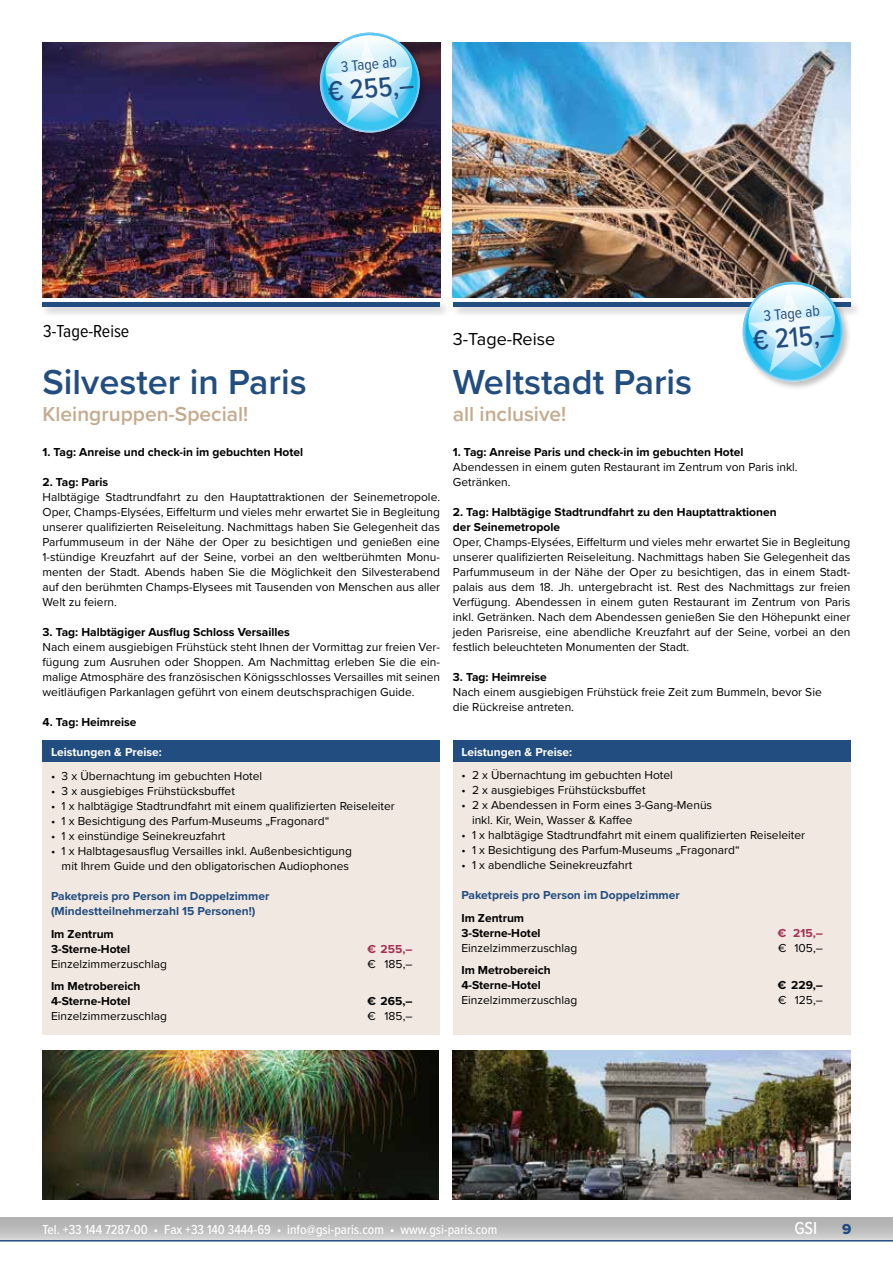
<style>
.page{position:relative;width:893px;height:1263px;background:#fff}
.page>*{position:absolute;margin:0;border:0;box-sizing:border-box;transform-origin:0 0}
.t1{font:600 36px "Proxima Nova";color:#224d80}
.t2{font:500 28.5px "Proxima Nova Cond";color:#224d80}
.t3{font:600 21px "Proxima Nova";color:#c6aa8e}
.t4{font:18px "Proxima Nova";color:#000}
.t5{font:18px "Proxima Nova Cond";color:#000}
.t6{font:500 18px "Proxima Nova Cond";color:#fff}
.t7{font:15.6px "Proxima Nova Cond";color:#224d80}
.t8{font:15px "Proxima Nova Extrabld";color:#224d80}
.t9{font:500 13.5px "Proxima Nova Cond";color:#fff}
.t10{font:12px/15px "Proxima Nova";color:#000;text-align:justify}
.t11{font:700 12px/15px "Proxima Nova";color:#000}
.t12{font:700 12px/15px "Proxima Nova";color:#224d80}
.t13{font:700 12px "Proxima Nova";color:#fff}
.t14{font:700 12px "Proxima Nova";color:#a53051}
</style>
<div class="page">
<svg style="left:0;top:1218px;width:893px;height:21px;background:#bdbdbd"></svg>
<hr style="left:0;top:1240px;width:893px;height:1px;background:#224d80">
<img style="left:453px;top:43px;width:397px;height:255px">
<img style="left:43px;top:43px;width:397px;height:255px">
<div style="left:451px;top:299px;width:411px;height:19px;background:#000;opacity:.25"></div>
<hr style="left:453px;top:302px;width:397px;height:4px;background:#224d80">
<div style="left:40px;top:299px;width:412px;height:19px;background:#000;opacity:.25"></div>
<hr style="left:43px;top:302px;width:397px;height:4px;background:#224d80">
<div style="left:43px;top:762px;width:397px;height:273px;background:#f0e8e1"></div>
<div style="left:453px;top:761px;width:397px;height:274px;background:#f0e8e1"></div>
<div style="left:43px;top:741px;width:397px;height:21px;background:#224d80"></div>
<div style="left:453px;top:741px;width:397px;height:21px;background:#224d80"></div>
<img style="left:43px;top:1050px;width:395px;height:149px">
<img style="left:453px;top:1050px;width:397px;height:149px">
<div style="left:741px;top:280px;width:111px;height:111px;background:#000;opacity:.25"></div>
<svg style="left:740px;top:279px;width:105px;height:105px"></svg>
<div style="left:318px;top:31px;width:111px;height:111px;background:#000;opacity:.25"></div>
<svg style="left:318px;top:31px;width:104px;height:104px"></svg>
<h3 class="t7" style="left:340px;top:55px;width:58px;rotate:-5deg">3 Tage ab</h3>
<h2 class="t2" style="left:326px;top:71px;width:88px;rotate:-5deg">€ 255,–</h2>
<h3 class="t5" style="left:43px;top:318px;width:88px">3-Tage-Reise</h3>
<h1 class="t1" style="left:43px;top:355px;width:266px">Silvester in Paris</h1>
<h3 class="t3" style="left:43px;top:398px;width:207px">Kleingruppen-Special!</h3>
<p class="t11" style="left:43px;top:444px;width:262px">1. Tag: Anreise und check-in im gebuchten Hotel</p>
<p class="t11" style="left:43px;top:474px;width:67px">2. Tag: Paris</p>
<p class="t10" style="left:43px;top:489px;width:399px">Halbtägige Stadtrundfahrt zu den Hauptattraktionen der Seinemetropole.<br>Oper, Champs-Elysées, Eiffelturm und vieles mehr erwartet Sie in Begleitung unserer qualifizierten Reiseleitung. Nachmittags haben Sie Gelegenheit das Parfummuseum in der Nähe der Oper zu besichtigen und genießen eine 1-stündige Kreuzfahrt auf der Seine, vorbei an den weltberühmten Monu&shy;menten der Stadt. Abends haben Sie die Möglichkeit den Silvesterabend auf den berühmten Champs-Elysees mit Tausenden von Menschen aus aller Welt zu feiern.</p>
<p class="t11" style="left:43px;top:624px;width:249px">3. Tag: Halbtägiger Ausflug Schloss Versailles</p>
<p class="t10" style="left:43px;top:639px;width:399px">Nach einem ausgiebigen Frühstück steht Ihnen der Vormittag zur freien Ver&shy;fügung zum Ausruhen oder Shoppen. Am Nachmittag erleben Sie die ein&shy;malige Atmosphäre des französischen Königsschlosses Versailles mit seinen weitläufigen Parkanlagen geführt von einem deutschsprachigen Guide.</p>
<p class="t11" style="left:43px;top:714px;width:95px">4. Tag: Heimreise</p>
<h3 class="t4" style="left:453px;top:325px;width:104px">3-Tage-Reise</h3>
<h1 class="t1" style="left:453px;top:355px;width:241px">Weltstadt Paris</h1>
<h3 class="t3" style="left:453px;top:398px;width:115px">all inclusive!</h3>
<h3 class="t7" style="left:763px;top:304px;width:58px;rotate:-5deg">3 Tage ab</h3>
<h2 class="t2" style="left:751px;top:320px;width:83px;rotate:-5deg">€ 215,–</h2>
<p class="t11" style="left:453px;top:444px;width:292px">1. Tag: Anreise Paris und check-in im gebuchten Hotel</p>
<p class="t10" style="left:453px;top:459px;width:346px">Abendessen in einem guten Restaurant im Zentrum von Paris inkl.<br>Getränken.</p>
<p class="t11" style="left:453px;top:504px;width:325px">2. Tag: Halbtägige Stadtrundfahrt zu den Hauptattraktionen der Seinemetropole</p>
<p class="t10" style="left:453px;top:534px;width:399px">Oper, Champs-Elysées, Eiffelturm und vieles mehr erwartet Sie in Begleitung unserer qualifizierten Reiseleitung. Nachmittags haben Sie Gelegenheit das Parfummuseum in der Nähe der Oper zu besichtigen, das in einem Stadt&shy;palais aus dem 18. Jh. untergebracht ist. Rest des Nachmittags zur freien Verfügung. Abendessen in einem guten Restaurant im Zentrum von Paris inkl. Getränken. Nach dem Abendessen genießen Sie den Höhepunkt einer jeden Parisreise, eine abendliche Kreuzfahrt auf der Seine, vorbei an den festlich beleuchteten Monumenten der Stadt.</p>
<p class="t11" style="left:453px;top:669px;width:95px">3. Tag: Heimreise</p>
<p class="t10" style="left:453px;top:684px;width:370px">Nach einem ausgiebigen Frühstück freie Zeit zum Bummeln, bevor Sie die Rückreise antreten.</p>
<p class="t13" style="left:51px;top:743px;width:112px">Leistungen &amp; Preise:</p>
<p class="t13" style="left:461px;top:743px;width:112px">Leistungen &amp; Preise:</p>
<p class="t10" style="left:51px;top:768px;width:213px">• 3 x Übernachtung im gebuchten Hotel</p>
<p class="t10" style="left:51px;top:783px;width:185px">• 3 x ausgiebiges Frühstücksbuffet</p>
<p class="t10" style="left:51px;top:798px;width:345px">• 1 x halbtägige Stadtrundfahrt mit einem qualifizierten Reiseleiter</p>
<p class="t10" style="left:51px;top:813px;width:280px">• 1 x Besichtigung des Parfum-Museums „Fragonard“</p>
<p class="t10" style="left:51px;top:828px;width:176px">• 1 x einstündige Seinekreuzfahrt</p>
<p class="t10" style="left:51px;top:843px;width:302px;text-align:right">• 1 x Halbtagesausflug Versailles inkl. Außenbesichtigung mit Ihrem Guide und den obligatorischen Audiophones</p>
<p class="t12" style="left:51px;top:888px;width:220px">Paketpreis pro Person im Doppelzimmer (Mindestteilnehmerzahl 15 Personen!)</p>
<p class="t11" style="left:51px;top:926px;width:81px">Im Zentrum<br>3-Sterne-Hotel</p>
<p class="t14" style="left:368px;top:940px;width:46px">€ 255,–</p>
<p class="t10" style="left:51px;top:955px;width:118px">Einzelzimmerzuschlag</p>
<p class="t10" style="left:368px;top:955px;width:46px">€ 185,–</p>
<p class="t11" style="left:51px;top:978px;width:91px">Im Metrobereich<br>4-Sterne-Hotel</p>
<p class="t11" style="left:368px;top:993px;width:46px">€ 265,–</p>
<p class="t10" style="left:51px;top:1008px;width:118px">Einzelzimmerzuschlag</p>
<p class="t10" style="left:368px;top:1008px;width:46px">€ 185,–</p>
<p class="t10" style="left:461px;top:767px;width:213px">• 2 x Übernachtung im gebuchten Hotel</p>
<p class="t10" style="left:461px;top:782px;width:186px">• 2 x ausgiebiges Frühstücksbuffet</p>
<p class="t10" style="left:472px;top:797px;width:242px;text-indent:-11px">• 2 x Abendessen in Form eines 3-Gang-Menüs inkl. Kir, Wein, Wasser &amp; Kaffee</p>
<p class="t10" style="left:461px;top:827px;width:345px">• 1 x halbtägige Stadtrundfahrt mit einem qualifizierten Reiseleiter</p>
<p class="t10" style="left:461px;top:842px;width:280px">• 1 x Besichtigung des Parfum-Museums „Fragonard“</p>
<p class="t10" style="left:461px;top:857px;width:172px">• 1 x abendliche Seinekreuzfahrt</p>
<p class="t12" style="left:461px;top:887px;width:220px">Paketpreis pro Person im Doppelzimmer</p>
<p class="t11" style="left:461px;top:910px;width:81px">Im Zentrum<br>3-Sterne-Hotel</p>
<p class="t14" style="left:778px;top:924px;width:46px">€ 215,–</p>
<p class="t10" style="left:461px;top:940px;width:118px">Einzelzimmerzuschlag</p>
<p class="t10" style="left:778px;top:940px;width:46px">€ 105,–</p>
<p class="t11" style="left:461px;top:962px;width:91px">Im Metrobereich<br>4-Sterne-Hotel</p>
<p class="t11" style="left:778px;top:977px;width:46px">€ 229,–</p>
<p class="t10" style="left:461px;top:992px;width:118px">Einzelzimmerzuschlag</p>
<p class="t10" style="left:778px;top:992px;width:46px">€ 125,–</p>
<p class="t9" style="left:43px;top:1219px;width:456px">Tel. +33 144 7287-00 • Fax +33 140 3444-69 • info@gsi-paris.com • www.gsi-paris.com</p>
<h3 class="t6" style="left:794px;top:1214px;width:24px">GSI</h3>
<p class="t8" style="left:842px;top:1217px;width:11px">9</p>
</div>
